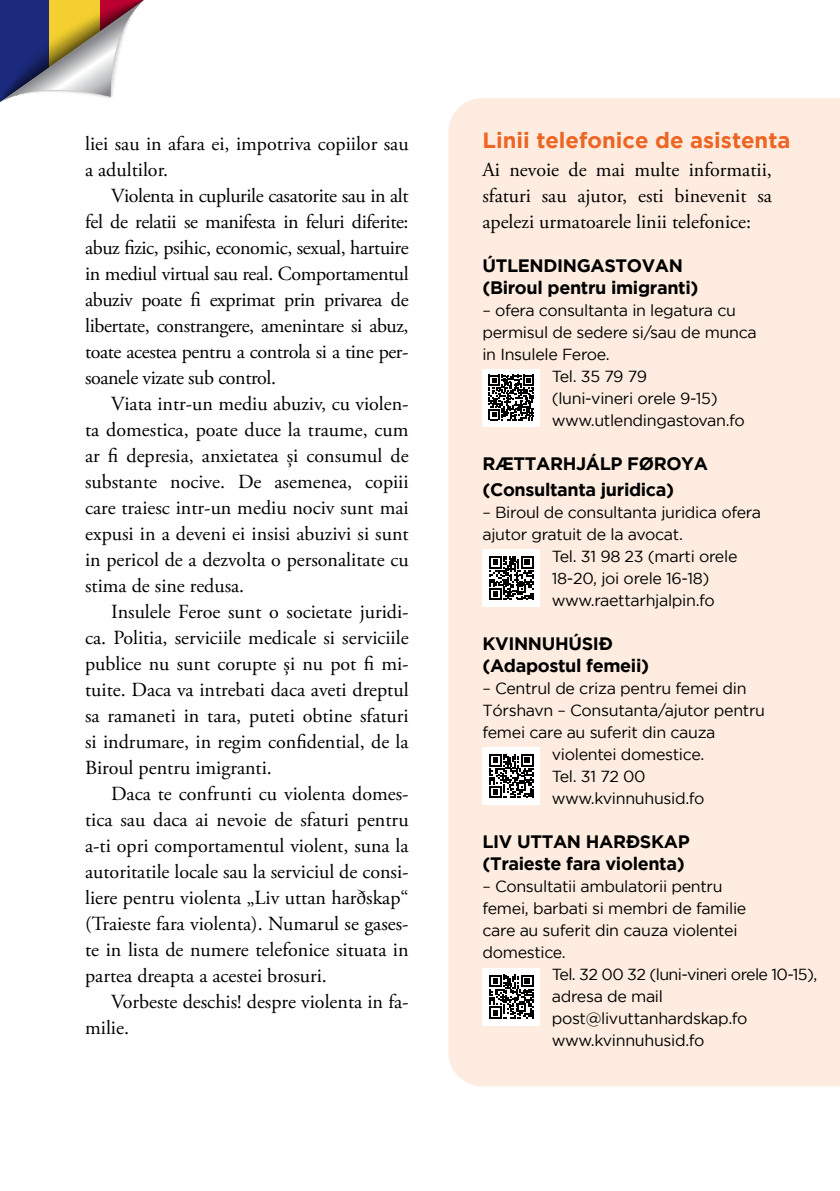
<style>
.page{position:relative;width:840px;height:1191px;background:#fff}
.page>*{position:absolute;margin:0;border:0;box-sizing:border-box;transform-origin:0 0}
.t1{font:700 22px "Gotham";color:#ec6524}
.t2{font:20px/26px "Adobe Garamond Pro";color:#000;text-align:justify}
.t3{font:700 18px/22px "Gotham";letter-spacing:-.02em;color:#000}
.t4{font:16px "Gotham";letter-spacing:-.02em;color:#000}
.t5{font:16px "Gotham";letter-spacing:-.04em;color:#000}
</style>
<div class="page">
<svg style="left:0;top:0;width:144px;height:103px"></svg>
<div style="left:448px;top:98px;width:391px;height:988px;background:#fdecdf"></div>
<div style="left:482px;top:369px;width:58px;height:57px;background:#fff"></div>
<svg style="left:488px;top:375px;width:46px;height:45px"></svg>
<div style="left:482px;top:549px;width:58px;height:58px;background:#fff"></div>
<svg style="left:489px;top:556px;width:44px;height:44px"></svg>
<div style="left:482px;top:747px;width:58px;height:58px;background:#fff"></div>
<svg style="left:489px;top:754px;width:44px;height:44px"></svg>
<div style="left:482px;top:967px;width:58px;height:58px;background:#fff"></div>
<svg style="left:489px;top:974px;width:44px;height:44px"></svg>
<p class="t2" style="left:85px;top:131px;width:325px">liei sau in afara ei, impotriva copiilor sau a adultilor.</p>
<p class="t2" style="left:85px;top:183px;width:325px;text-indent:26px">Violenta in cuplurile casatorite sau in alt fel de relatii se manifesta in feluri diferite: abuz fizic, psihic, economic, sexual, hartuire in mediul virtual sau real. Comportamentul abuziv poate fi exprimat prin privarea de libertate, constrangere, amenintare si abuz, toate acestea pentru a controla si a tine per&shy;soanele vizate sub control.</p>
<p class="t2" style="left:85px;top:391px;width:325px;text-indent:26px">Viata intr-un mediu abuziv, cu violen&shy;ta domestica, poate duce la traume, cum ar fi depresia, anxietatea și consumul de substante nocive. De asemenea, copiii care traiesc intr-un mediu nociv sunt mai expusi in a deveni ei insisi abuzivi si sunt in pericol de a dezvolta o personalitate cu stima de sine redusa.</p>
<p class="t2" style="left:85px;top:599px;width:325px;text-indent:26px">Insulele Feroe sunt o societate juridi&shy;ca. Politia, serviciile medicale si serviciile publice nu sunt corupte şi nu pot fi mi&shy;tuite. Daca va intrebati daca aveti dreptul sa ramaneti in tara, puteti obtine sfaturi si indrumare, in regim confidential, de la Biroul pentru imigranti.</p>
<p class="t2" style="left:85px;top:781px;width:325px;text-indent:26px">Daca te confrunti cu violenta domes&shy;tica sau daca ai nevoie de sfaturi pentru a-ti opri comportamentul violent, suna la autoritatile locale sau la serviciul de consi&shy;liere pentru violenta „Liv uttan harðskap“ (Traieste fara violenta). Numarul se gases&shy;te in lista de numere telefonice situata in partea dreapta a acestei brosuri.</p>
<p class="t2" style="left:85px;top:989px;width:325px;text-indent:26px">Vorbeste deschis! despre violenta in fa&shy;milie.</p>
<p class="t1" style="left:482px;top:127px;width:309px">Linii telefonice de asistenta</p>
<p class="t2" style="left:482px;top:157px;width:291px">Ai nevoie de mai multe informatii, sfaturi sau ajutor, esti binevenit sa apelezi urmatoarele linii telefonice:</p>
<p class="t3" style="left:482px;top:254px;width:217px">ÚTLENDINGASTOVAN (Biroul pentru imigranti)</p>
<p class="t4" style="left:482px;top:301px;width:255px">– ofera consultanta in legatura cu</p>
<p class="t4" style="left:482px;top:323px;width:276px">permisul de sedere si/sau de munca</p>
<p class="t4" style="left:482px;top:345px;width:129px">in Insulele Feroe.</p>
<p class="t4" style="left:551px;top:367px;width:97px">Tel. 35 79 79</p>
<p class="t4" style="left:551px;top:389px;width:167px">(luni-vineri orele 9-15)</p>
<p class="t4" style="left:551px;top:411px;width:194px">www.utlendingastovan.fo</p>
<p class="t3" style="left:482px;top:450px;width:227px;line-height:26px">RÆTTARHJÁLP FØROYA (Consultanta juridica)</p>
<p class="t4" style="left:482px;top:503px;width:280px">– Biroul de consultanta juridica ofera</p>
<p class="t4" style="left:482px;top:525px;width:202px">ajutor gratuit de la avocat.</p>
<p class="t4" style="left:551px;top:547px;width:187px">Tel. 31 98 23 (marti orele</p>
<p class="t4" style="left:551px;top:569px;width:159px">18-20, joi orele 16-18)</p>
<p class="t4" style="left:551px;top:591px;width:164px">www.raettarhjalpin.fo</p>
<p class="t3" style="left:482px;top:632px;width:168px">KVINNUHÚSIÐ (Adapostul femeii)</p>
<p class="t4" style="left:482px;top:679px;width:265px">– Centrul de criza pentru femei din</p>
<p class="t4" style="left:482px;top:701px;width:284px">Tórshavn – Consutanta/ajutor pentru</p>
<p class="t4" style="left:482px;top:723px;width:234px">femei care au suferit din cauza</p>
<p class="t4" style="left:551px;top:745px;width:154px">violentei domestice.</p>
<p class="t4" style="left:551px;top:767px;width:95px">Tel. 31 72 00</p>
<p class="t4" style="left:551px;top:789px;width:154px">www.kvinnuhusid.fo</p>
<p class="t3" style="left:482px;top:830px;width:209px">LIV UTTAN HARÐSKAP (Traieste fara violenta)</p>
<p class="t4" style="left:482px;top:877px;width:241px">– Consultatii ambulatorii pentru</p>
<p class="t4" style="left:482px;top:899px;width:265px">femei, barbati si membri de familie</p>
<p class="t4" style="left:482px;top:921px;width:256px">care au suferit din cauza violentei</p>
<p class="t4" style="left:482px;top:943px;width:85px">domestice.</p>
<p class="t5" style="left:551px;top:965px;width:267px">Tel. 32 00 32 (luni-vineri orele 10-15),</p>
<p class="t4" style="left:551px;top:987px;width:113px">adresa de mail</p>
<p class="t4" style="left:551px;top:1009px;width:197px">post@livuttanhardskap.fo</p>
<p class="t4" style="left:551px;top:1031px;width:154px">www.kvinnuhusid.fo</p>
</div>
